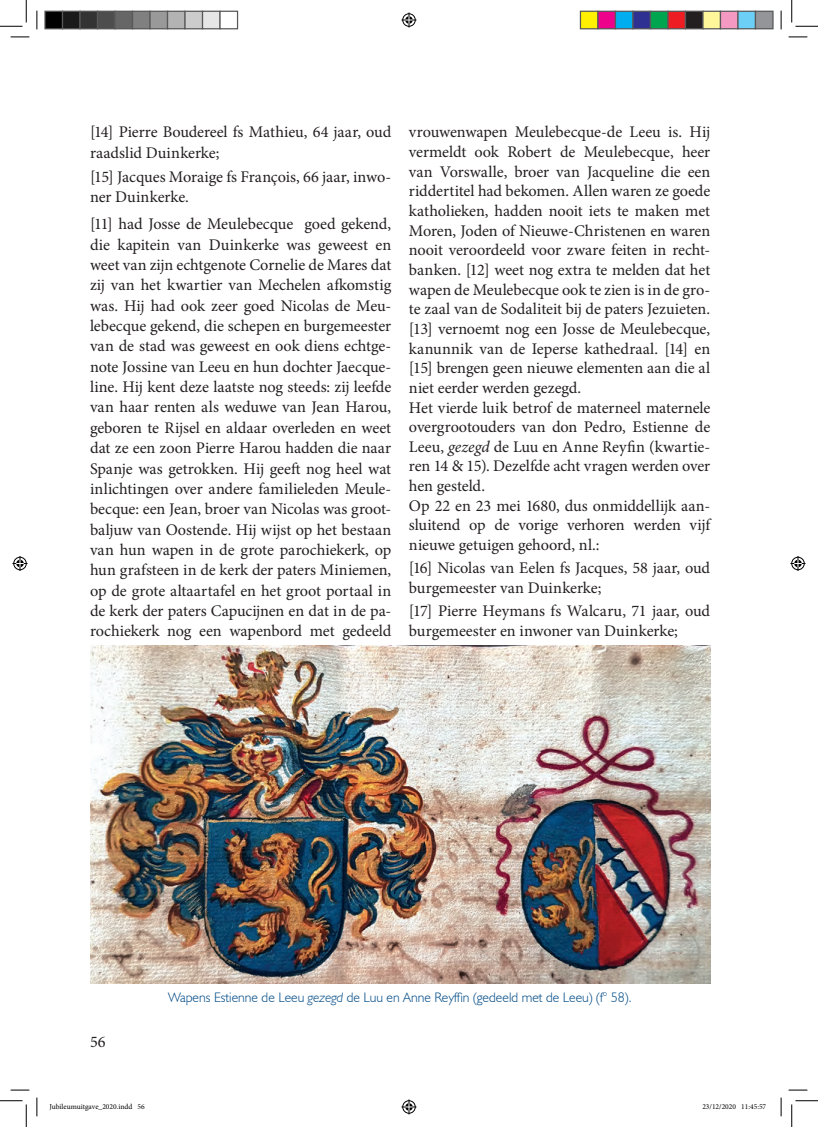
<style>
.page{position:relative;width:818px;height:1127px;background:#fff}
.page>*{position:absolute;margin:0;border:0;box-sizing:border-box;transform-origin:0 0}
.t1{font:16.25px/19.6px "Minion Pro";letter-spacing:-.01em;color:#231f20}
.t2{font:300 13.75px "Humanist 521 BT";color:#004b87}
.t3{font:7.5px "Minion Pro";color:#000}
.s1{font-style:italic}
</style>
<div class="page">
<img style="left:90px;top:645px;width:620px;height:338px">
<svg style="left:11px;top:36px;width:18px;height:2px"></svg>
<svg style="left:788px;top:36px;width:19px;height:2px"></svg>
<svg style="left:11px;top:1089px;width:18px;height:1px"></svg>
<svg style="left:788px;top:1089px;width:19px;height:1px"></svg>
<svg style="left:36px;top:11px;width:2px;height:18px"></svg>
<svg style="left:36px;top:1097px;width:2px;height:18px"></svg>
<svg style="left:780px;top:11px;width:2px;height:18px"></svg>
<svg style="left:780px;top:1097px;width:2px;height:18px"></svg>
<svg style="left:0;top:0;width:27px;height:27px"></svg>
<svg style="left:0;top:1100px;width:27px;height:26px"></svg>
<svg style="left:791px;top:0;width:27px;height:27px"></svg>
<svg style="left:791px;top:1100px;width:27px;height:26px"></svg>
<svg style="left:401px;top:13px;width:15px;height:15px"></svg>
<svg style="left:401px;top:1099px;width:15px;height:15px"></svg>
<svg style="left:13px;top:556px;width:15px;height:15px"></svg>
<svg style="left:790px;top:556px;width:15px;height:15px"></svg>
<div style="left:45px;top:11px;width:18px;height:18px;background:#000"></div>
<div style="left:44px;top:11px;width:19px;height:18px;border:1px solid #595959"></div>
<div style="left:63px;top:11px;width:17px;height:18px;background:#1a1a1a"></div>
<div style="left:62px;top:11px;width:19px;height:18px;border:1px solid #595959"></div>
<div style="left:80px;top:11px;width:18px;height:18px;background:#333"></div>
<div style="left:79px;top:11px;width:19px;height:18px;border:1px solid #595959"></div>
<div style="left:98px;top:11px;width:17px;height:18px;background:#4d4d4d"></div>
<div style="left:97px;top:11px;width:19px;height:18px;border:1px solid #595959"></div>
<div style="left:115px;top:11px;width:18px;height:18px;background:#666"></div>
<div style="left:114px;top:11px;width:19px;height:18px;border:1px solid #595959"></div>
<div style="left:133px;top:11px;width:17px;height:18px;background:#808080"></div>
<div style="left:132px;top:11px;width:19px;height:18px;border:1px solid #595959"></div>
<div style="left:150px;top:11px;width:18px;height:18px;background:#999"></div>
<div style="left:149px;top:11px;width:19px;height:18px;border:1px solid #595959"></div>
<div style="left:168px;top:11px;width:17px;height:18px;background:#b3b3b3"></div>
<div style="left:167px;top:11px;width:19px;height:18px;border:1px solid #595959"></div>
<div style="left:185px;top:11px;width:18px;height:18px;background:#ccc"></div>
<div style="left:184px;top:11px;width:19px;height:18px;border:1px solid #595959"></div>
<div style="left:203px;top:11px;width:17px;height:18px;background:#e6e6e6"></div>
<div style="left:202px;top:11px;width:19px;height:18px;border:1px solid #595959"></div>
<div style="left:219px;top:11px;width:19px;height:18px;border:1px solid #595959"></div>
<div style="left:580px;top:11px;width:18px;height:18px;background:#fff101"></div>
<div style="left:580px;top:11px;width:18px;height:18px;border:1px solid #595959"></div>
<div style="left:598px;top:11px;width:17px;height:18px;background:#ed028c"></div>
<div style="left:597px;top:11px;width:19px;height:18px;border:1px solid #595959"></div>
<div style="left:615px;top:11px;width:18px;height:18px;background:#00aeef"></div>
<div style="left:615px;top:11px;width:18px;height:18px;border:1px solid #595959"></div>
<div style="left:633px;top:11px;width:17px;height:18px;background:#2e3092"></div>
<div style="left:632px;top:11px;width:19px;height:18px;border:1px solid #595959"></div>
<div style="left:650px;top:11px;width:18px;height:18px;background:#00a54f"></div>
<div style="left:650px;top:11px;width:18px;height:18px;border:1px solid #595959"></div>
<div style="left:668px;top:11px;width:17px;height:18px;background:#ee1d23"></div>
<div style="left:667px;top:11px;width:19px;height:18px;border:1px solid #595959"></div>
<div style="left:685px;top:11px;width:18px;height:18px;background:#231f20"></div>
<div style="left:685px;top:11px;width:18px;height:18px;border:1px solid #595959"></div>
<div style="left:703px;top:11px;width:17px;height:18px;background:#fff79a"></div>
<div style="left:702px;top:11px;width:19px;height:18px;border:1px solid #595959"></div>
<div style="left:720px;top:11px;width:18px;height:18px;background:#f499c2"></div>
<div style="left:720px;top:11px;width:18px;height:18px;border:1px solid #595959"></div>
<div style="left:738px;top:11px;width:17px;height:18px;background:#6bcff6"></div>
<div style="left:737px;top:11px;width:19px;height:18px;border:1px solid #595959"></div>
<div style="left:755px;top:11px;width:18px;height:18px;background:#939598"></div>
<div style="left:755px;top:11px;width:18px;height:18px;border:1px solid #595959"></div>
<p class="t1" style="left:90px;top:122px;width:303px;line-height:20.4px">[14] Pierre Boudereel fs Mathieu, 64 jaar, oud raadslid Duinkerke;</p>
<p class="t1" style="left:90px;top:166px;width:303px;line-height:20.4px">[15] Jacques Moraige fs François, 66 jaar, inwo&shy;ner Duinkerke.</p>
<p class="t1" style="left:90px;top:214px;width:303px;line-height:20.4px;text-align:justify">[11] had Josse de Meulebecque goed gekend, die kapitein van Duinkerke was geweest en weet van zijn echtgenote Cornelie de Mares dat zij van het kwartier van Mechelen afkomstig was. Hij had ook zeer goed Nicolas de Meu&shy;lebecque gekend, die schepen en burgemeester van de stad was geweest en ook diens echtge&shy;note Jossine van Leeu en hun dochter Jaecque&shy;line. Hij kent deze laatste nog steeds: zij leefde van haar renten als weduwe van Jean Harou, geboren te Rijsel en aldaar overleden en weet dat ze een zoon Pierre Harou hadden die naar Spanje was getrokken. Hij geeft nog heel wat inlichtingen over andere familieleden Meule&shy;becque: een Jean, broer van Nicolas was groot&shy;baljuw van Oostende. Hij wijst op het bestaan van hun wapen in de grote parochiekerk, op hun grafsteen in de kerk der paters Miniemen, op de grote altaartafel en het groot portaal in de kerk der paters Capucijnen en dat in de pa&shy;rochiekerk nog een wapenbord met gedeeld</p>
<p class="t1" style="left:409px;top:122px;width:303px">vrouwenwapen Meulebecque-de Leeu is. Hij vermeldt ook Robert de Meulebecque, heer van Vorswalle, broer van Jacqueline die een riddertitel had bekomen. Allen waren ze goede katholieken, hadden nooit iets te maken met Moren, Joden of Nieuwe-Christenen en waren nooit veroordeeld voor zware feiten in recht&shy;banken. [12] weet nog extra te melden dat het wapen de Meulebecque ook te zien is in de gro&shy;te zaal van de Sodaliteit bij de paters Jezuieten. [13] vernoemt nog een Josse de Meulebecque, kanunnik van de Ieperse kathedraal. [14] en [15] brengen geen nieuwe elementen aan die al niet eerder werden gezegd.<br>Het vierde luik betrof de materneel maternele overgrootouders van don Pedro, Estienne de Leeu, <span class="s1">gezegd</span> de Luu en Anne Reyfin (kwartie&shy;ren 14 &amp; 15). Dezelfde acht vragen werden over hen gesteld.<br>Op 22 en 23 mei 1680, dus onmiddellijk aan&shy;sluitend op de vorige verhoren werden vijf nieuwe getuigen gehoord, nl.:</p>
<p class="t1" style="left:409px;top:558px;width:303px">[16] Nicolas van Eelen fs Jacques, 58 jaar, oud burgemeester van Duinkerke;</p>
<p class="t1" style="left:409px;top:601px;width:303px">[17] Pierre Heymans fs Walcaru, 71 jaar, oud burgemeester en inwoner van Duinkerke;</p>
<p class="t1" style="left:90px;top:1031px;width:17px">56</p>
<p class="t2" style="left:168px;top:988px;width:465px">Wapens Estienne de Leeu <span class="s1">gezegd</span> de Luu en Anne Reyffin (gedeeld met de Leeu) (f° 58).</p>
<p class="t3" style="left:49px;top:1101px;width:97px">Jubileumuitgave_2020.indd 56</p>
<p class="t3" style="left:702px;top:1101px;width:65px">23/12/2020 11:45:57</p>
</div>
